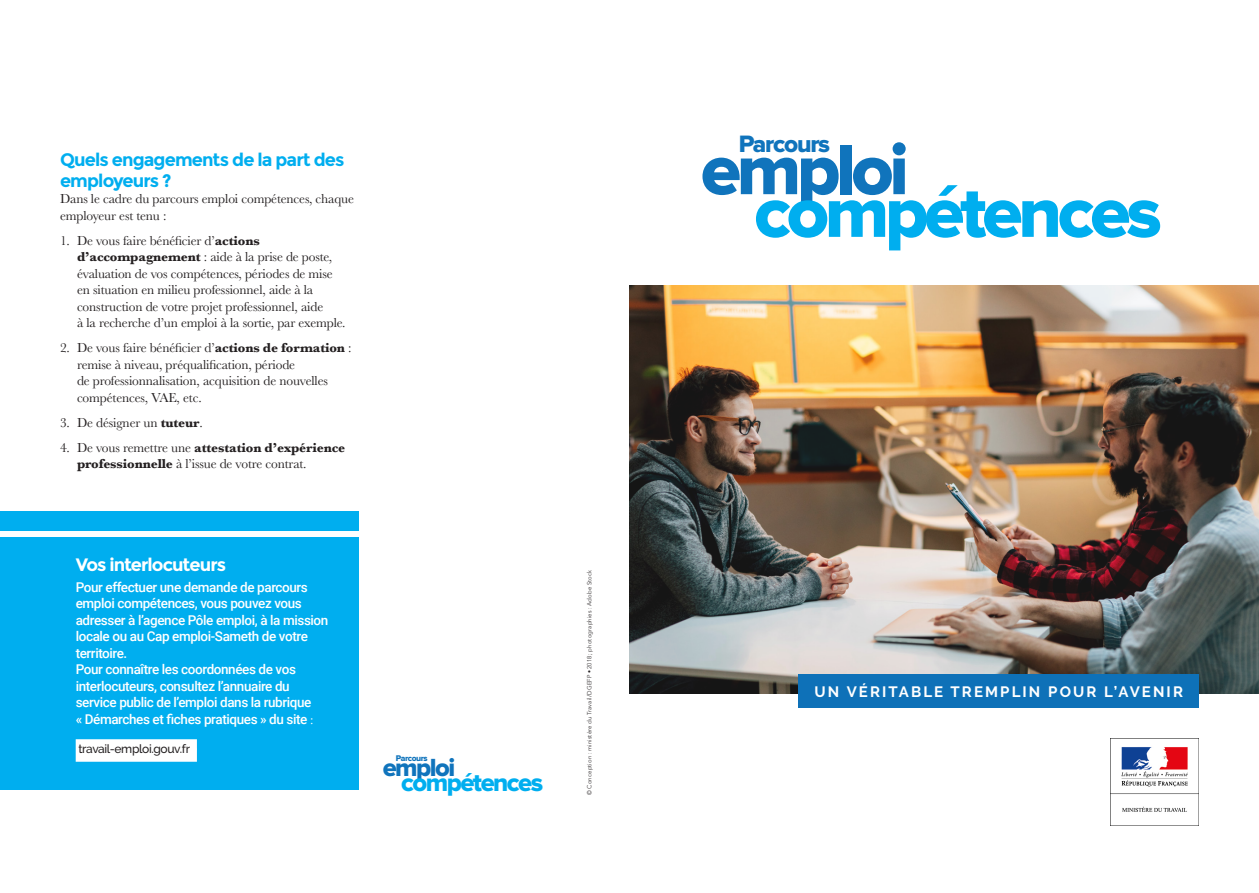
<style>
.page{position:relative;width:1259px;height:893px;background:#fff}
.page>*{position:absolute;margin:0;border:0;box-sizing:border-box;transform-origin:0 0}
.t1{font:73.8px "Proxima Nova Extrabld";letter-spacing:-.06em;color:#00aeef}
.t2{font:73.8px "Proxima Nova Extrabld";letter-spacing:-.06em;color:#1074bc}
.t3{font:25.65px "Proxima Nova Extrabld";letter-spacing:-.06em;color:#00aeef}
.t4{font:25.65px "Proxima Nova Extrabld";letter-spacing:-.06em;color:#1074bc}
.t5{font:24.6px "Proxima Nova Extrabld";letter-spacing:-.05em;color:#1074bc}
.titre_1{font:700 18px/21px "Montserrat";letter-spacing:-.05em;color:#00aeef}
.titre_1-2{font:700 18px "Montserrat";letter-spacing:-.055em;color:#fff}
.t6{font:700 15px "Raleway";letter-spacing:.14em;color:#fff}
.titre_1-3{font:13.5px/16.5px "Baskerville";letter-spacing:-.01em;color:#231f20}
.TXT_COURANT{font:500 13.5px/16.5px "Roboto";letter-spacing:-.03em;color:#fff}
.TXT_COURANT-2{font:500 12px "Raleway";letter-spacing:-.03em;color:#231f20}
.t7{font:8.55px "Proxima Nova Extrabld";letter-spacing:-.05em;color:#1074bc}
.t8{font:300 6px "Avenir";letter-spacing:.025em;color:#231f20}
.s1{font-weight:700}
.s2{font-family:"Baskerville";font-weight:400}
.s3{font-weight:700;color:#fff}
</style>
<div class="page">
<img style="left:629px;top:285px;width:630px;height:408px">
<div style="left:0;top:512px;width:359px;height:278px;background:#00aeef"></div>
<img style="left:1110px;top:739px;width:89px;height:86px">
<div style="left:798px;top:674px;width:401px;height:33px;background:#0e71b8"></div>
<div style="left:76px;top:739px;width:121px;height:23px;background:#fff"></div>
<div style="left:0;top:531px;width:359px;height:6px;background:#fff"></div>
<p class="titre_1" style="left:60px;top:149px;width:286px">Quels engagements de la part des employeurs ?</p>
<p class="titre_1-3" style="left:60px;top:191px;width:295px">Dans le cadre du parcours emploi compétences, chaque employeur est tenu :</p>
<p class="titre_1-3" style="left:77px;top:233px;width:270px;text-indent:-17px">1. De vous faire bénéficier d’<span class="s1">actions d’accompagnement</span> : aide à la prise de poste, évaluation de vos compétences, périodes de mise en situation en milieu professionnel, aide à la construction de votre projet professionnel, aide<br>à la recherche d’un emploi à la sortie, par exemple.</p>
<p class="titre_1-3" style="left:77px;top:340px;width:276px;text-indent:-17px">2. De vous faire bénéficier d’<span class="s1">actions de formation</span> : remise à niveau, préqualification, période<br>de professionnalisation, acquisition de nouvelles compétences, VAE, etc.</p>
<p class="titre_1-3" style="left:60px;top:415px;width:144px">3. De désigner un <span class="s1">tuteur</span>.</p>
<p class="titre_1-3" style="left:77px;top:440px;width:270px;text-indent:-17px">4. De vous remettre une <span class="s1">attestation d’expérience professionnelle</span> à l’issue de votre contrat.</p>
<p class="titre_1-2" style="left:76px;top:554px;width:152px">Vos interlocuteurs</p>
<p class="TXT_COURANT" style="left:76px;top:578px;width:254px">Pour effectuer une demande de parcours emploi compétences, vous pouvez vous adresser à l’agence Pôle emploi, à la mission locale ou au Cap emploi-Sameth de votre territoire.</p>
<p class="TXT_COURANT" style="left:76px;top:661px;width:239px">Pour connaître les coordonnées de vos interlocuteurs, consultez l’annuaire du service public de l’emploi dans la rubrique « Démarches et fiches pratiques » du site <span class="s2">:</span></p>
<p class="TXT_COURANT-2" style="left:78px;top:742px;width:120px">travail-emploi.gouv.fr<span class="s3">e</span></p>
<p class="t7" style="left:396px;top:754px;width:33px">Parcours</p>
<p class="t4" style="left:383px;top:755px;width:74px">emploi</p>
<p class="t3" style="left:401px;top:770px;width:143px">compétences</p>
<p class="t8" style="left:586px;top:795px;width:227px;rotate:-90deg">© Conception : ministère du Travail/DGEFP • 2018 ; photographies : Adobe Stock</p>
<p class="t5" style="left:738px;top:133px;width:93px">Parcours</p>
<p class="t2" style="left:700px;top:136px;width:210px">emploi</p>
<p class="t1" style="left:754px;top:179px;width:409px">compétences</p>
<p class="t6" style="left:814px;top:683px;width:370px">UN VÉRITABLE TREMPLIN POUR L’AVENIR</p>
</div>
